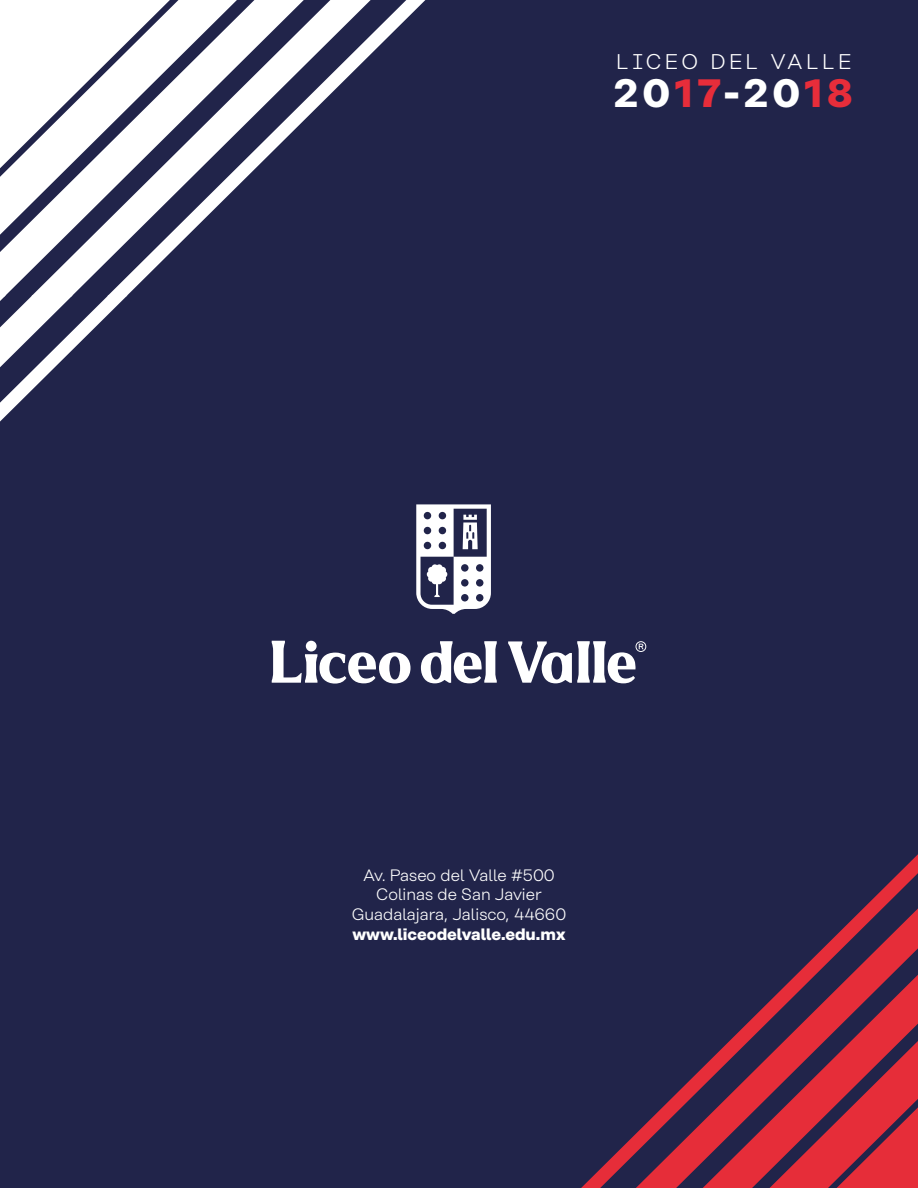
<style>
.page{position:relative;width:918px;height:1188px;background:#21244a}
.page>*{position:absolute;margin:0;border:0;box-sizing:border-box;transform-origin:0 0}
.t1{font:700 39.45px "Rational";letter-spacing:.11em;color:#fff}
.t2{font:300 21.3px "Rational";letter-spacing:.16em;color:#fff}
.t3{font:300 16.5px/19.8px "Rational";color:#fff;text-align:center}
.t4{font:700 16.5px "Rational";color:#fff}
.s1{color:#e72d3a}
</style>
<div class="page">
<svg style="left:421px;top:641px;width:76px;height:42px"></svg>
<svg style="left:272px;top:641px;width:139px;height:43px"></svg>
<svg style="left:508px;top:641px;width:138px;height:42px"></svg>
<svg style="left:416px;top:504px;width:75px;height:110px"></svg>
<svg style="left:371px;top:0;width:54px;height:54px"></svg>
<svg style="left:304px;top:0;width:67px;height:120px"></svg>
<svg style="left:0;top:0;width:304px;height:296px"></svg>
<svg style="left:0;top:0;width:237px;height:235px;fill:#fff"></svg>
<svg style="left:581px;top:854px;width:337px;height:334px"></svg>
<svg style="left:636px;top:908px;width:282px;height:280px"></svg>
<svg style="left:703px;top:975px;width:215px;height:213px"></svg>
<svg style="left:770px;top:1041px;width:148px;height:147px"></svg>
<svg style="left:0;top:295px;width:127px;height:127px"></svg>
<p class="t2" style="left:616px;top:50px;width:237px">LICEO DEL VALLE</p>
<h1 class="t1" style="left:615px;top:69px;width:240px">20<span class="s1">17</span>-20<span class="s1">18</span></h1>
<p class="t3" style="left:352px;top:865px;width:216px">Av. Paseo del Valle #500<br>Colinas de San Javier<br>Guadalajara, Jalisco, 44660</p>
<p class="t4" style="left:352px;top:924px;width:215px">www.liceodelvalle.edu.mx</p>
</div>
